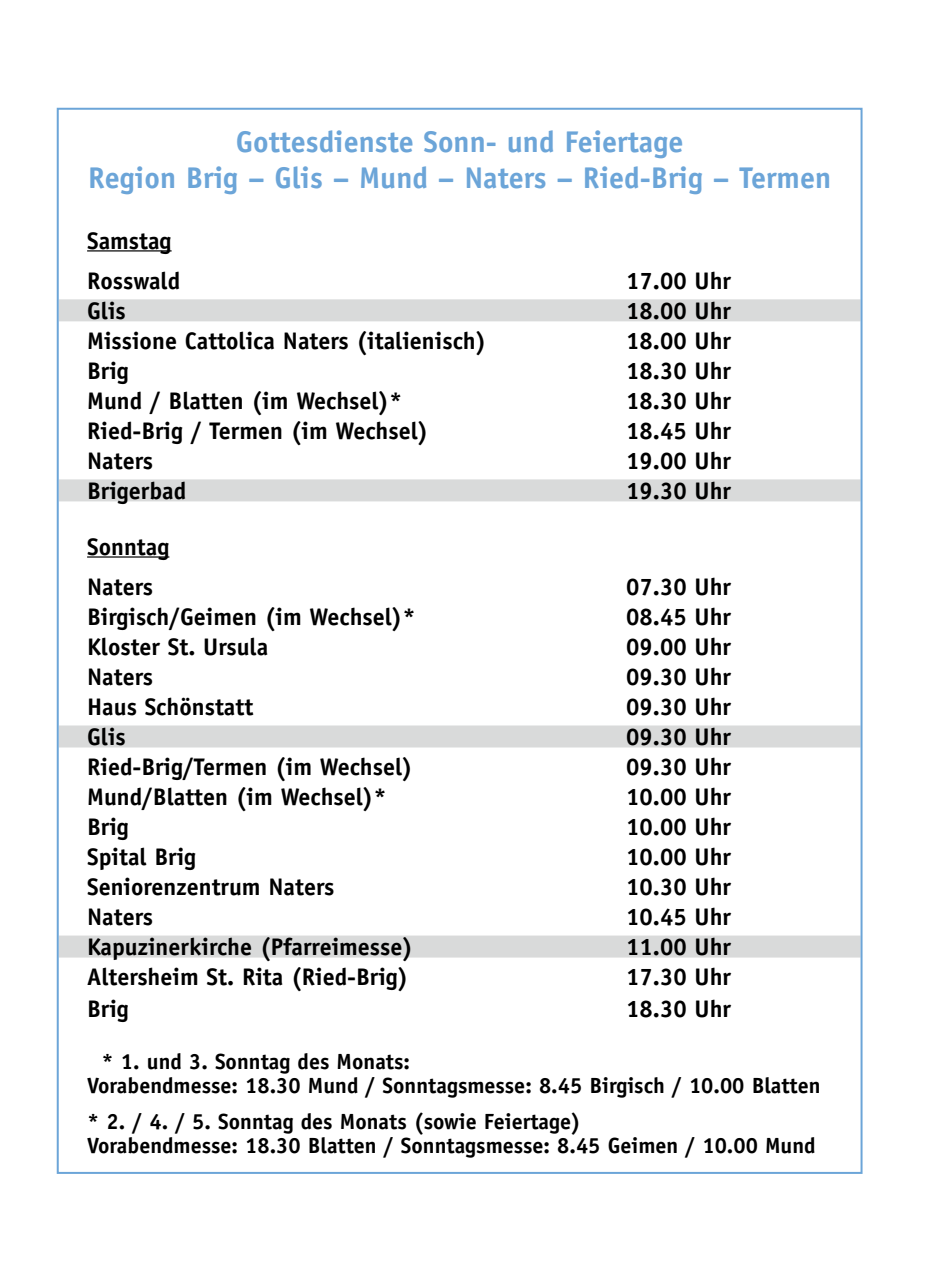
<style>
.page{position:relative;width:942px;height:1276px;background:#fff}
.page>*{position:absolute;margin:0;border:0;box-sizing:border-box;transform-origin:0 0}
.t1{font:700 30px/36px "Officina Sans";color:#6ca5d8;text-align:center}
.t2{font:700 24px/40px "Officina Sans";color:#000}
.t3{font:700 22px/24px "Officina Sans";color:#000}
</style>
<div class="page">
<hr style="left:87px;top:250px;width:84px;height:1px;background:#000">
<div style="left:59px;top:299px;width:801px;height:22px;background:#d9dada"></div>
<div style="left:59px;top:479px;width:801px;height:22px;background:#d9dada"></div>
<hr style="left:87px;top:556px;width:82px;height:1px;background:#000">
<div style="left:59px;top:725px;width:801px;height:22px;background:#d9dada"></div>
<div style="left:59px;top:935px;width:801px;height:22px;background:#d9dada"></div>
<p class="t1" style="left:88px;top:124px;width:744px">Gottesdienste Sonn- und Feiertage<br>Region Brig – Glis – Mund – Naters – Ried-Brig – Termen</p>
<p class="t2" style="left:87px;top:220px;width:94px">Samstag<br>Rosswald</p>
<p class="t2" style="left:626px;top:260px;width:106px">17.00 Uhr</p>
<p class="t2" style="left:87px;top:290px;width:40px">Glis</p>
<p class="t2" style="left:626px;top:290px;width:106px">18.00 Uhr</p>
<p class="t2" style="left:87px;top:320px;width:400px">Missione Cattolica Naters (italienisch)</p>
<p class="t2" style="left:626px;top:320px;width:106px">18.00 Uhr</p>
<p class="t2" style="left:87px;top:350px;width:43px">Brig</p>
<p class="t2" style="left:626px;top:350px;width:106px">18.30 Uhr</p>
<p class="t2" style="left:87px;top:380px;width:317px">Mund / Blatten (im Wechsel)*</p>
<p class="t2" style="left:626px;top:380px;width:106px">18.30 Uhr</p>
<p class="t2" style="left:87px;top:410px;width:343px">Ried-Brig / Termen (im Wechsel)</p>
<p class="t2" style="left:626px;top:410px;width:106px">18.45 Uhr</p>
<p class="t2" style="left:87px;top:440px;width:67px">Naters</p>
<p class="t2" style="left:626px;top:440px;width:106px">19.00 Uhr</p>
<p class="t2" style="left:87px;top:470px;width:101px">Brigerbad</p>
<p class="t2" style="left:626px;top:470px;width:106px">19.30 Uhr</p>
<p class="t2" style="left:87px;top:526px;width:84px">Sonntag<br>Naters</p>
<p class="t2" style="left:626px;top:566px;width:106px">07.30 Uhr</p>
<p class="t2" style="left:87px;top:596px;width:330px">Birgisch/Geimen (im Wechsel)*</p>
<p class="t2" style="left:626px;top:596px;width:106px">08.45 Uhr</p>
<p class="t2" style="left:87px;top:626px;width:182px">Kloster St. Ursula</p>
<p class="t2" style="left:626px;top:626px;width:106px">09.00 Uhr</p>
<p class="t2" style="left:87px;top:656px;width:67px">Naters</p>
<p class="t2" style="left:626px;top:656px;width:106px">09.30 Uhr</p>
<p class="t2" style="left:87px;top:686px;width:168px">Haus Schönstatt</p>
<p class="t2" style="left:626px;top:686px;width:106px">09.30 Uhr</p>
<p class="t2" style="left:87px;top:716px;width:40px">Glis</p>
<p class="t2" style="left:626px;top:716px;width:106px">09.30 Uhr</p>
<p class="t2" style="left:87px;top:746px;width:327px">Ried-Brig/Termen (im Wechsel)</p>
<p class="t2" style="left:626px;top:746px;width:106px">09.30 Uhr</p>
<p class="t2" style="left:87px;top:776px;width:301px">Mund/Blatten (im Wechsel)*</p>
<p class="t2" style="left:626px;top:776px;width:106px">10.00 Uhr</p>
<p class="t2" style="left:87px;top:806px;width:43px">Brig</p>
<p class="t2" style="left:626px;top:806px;width:106px">10.00 Uhr</p>
<p class="t2" style="left:87px;top:836px;width:111px">Spital Brig</p>
<p class="t2" style="left:626px;top:836px;width:106px">10.00 Uhr</p>
<p class="t2" style="left:87px;top:866px;width:248px">Seniorenzentrum Naters</p>
<p class="t2" style="left:626px;top:866px;width:106px">10.30 Uhr</p>
<p class="t2" style="left:87px;top:896px;width:67px">Naters</p>
<p class="t2" style="left:626px;top:896px;width:106px">10.45 Uhr</p>
<p class="t2" style="left:87px;top:926px;width:327px">Kapuzinerkirche (Pfarreimesse)</p>
<p class="t2" style="left:626px;top:926px;width:106px">11.00 Uhr</p>
<p class="t2" style="left:87px;top:956px;width:323px">Altersheim St. Rita (Ried-Brig)</p>
<p class="t2" style="left:626px;top:956px;width:106px">17.30 Uhr</p>
<p class="t2" style="left:87px;top:988px;width:43px">Brig</p>
<p class="t2" style="left:626px;top:988px;width:106px">18.30 Uhr</p>
<p class="t3" style="left:87px;top:1049px;width:734px;text-indent:14px">* 1. und 3. Sonntag des Monats:<br>Vorabendmesse: 18.30 Mund / Sonntagsmesse: 8.45 Birgisch / 10.00 Blatten</p>
<p class="t3" style="left:87px;top:1109px;width:729px">* 2. / 4. / 5. Sonntag des Monats (sowie Feiertage)<br>Vorabendmesse: 18.30 Blatten / Sonntagsmesse: 8.45 Geimen / 10.00 Mund</p>
</div>
